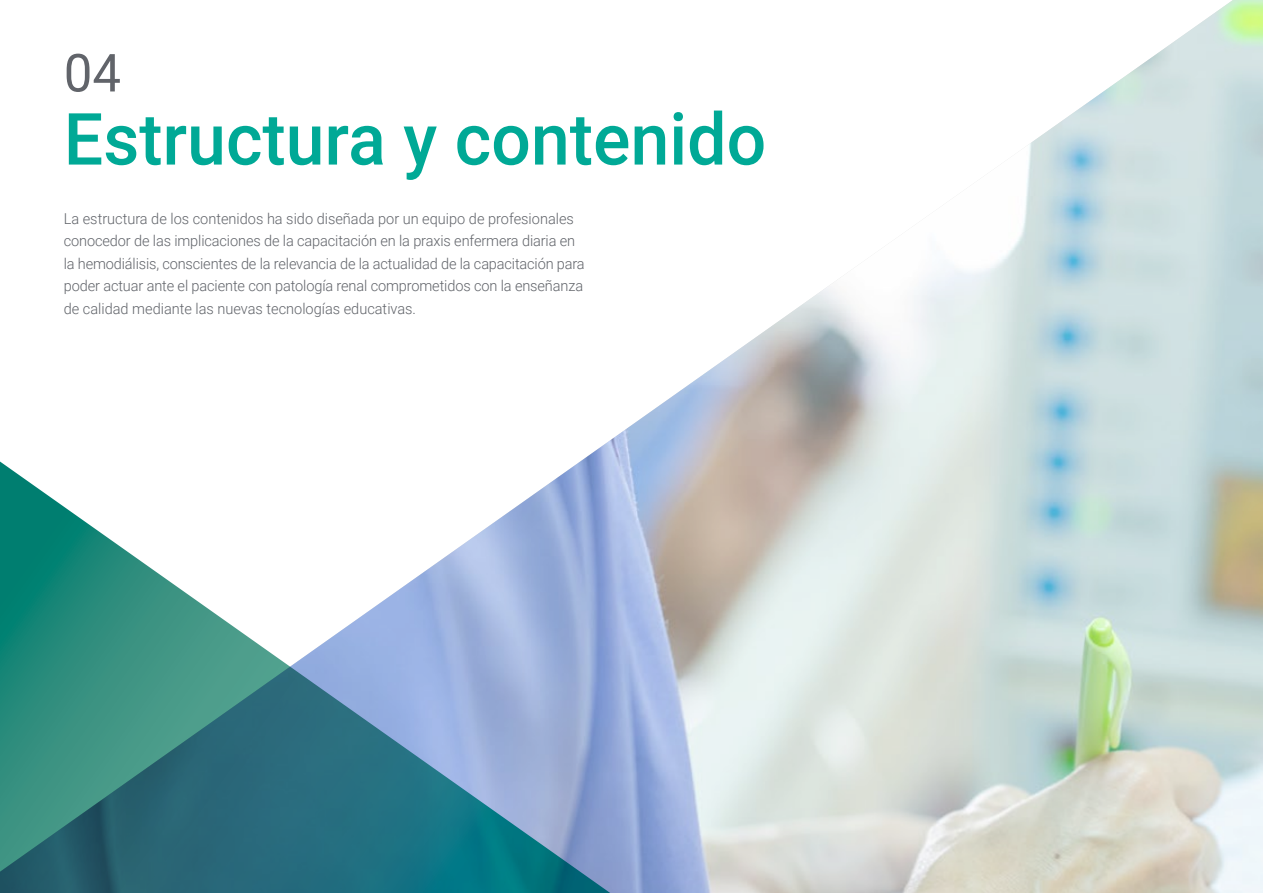
<style>
.page{position:relative;width:1263px;height:893px;background:#fff}
.page>*{position:absolute;margin:0;border:0;box-sizing:border-box;transform-origin:0 0}
.t1{font:500 72px "Roboto";color:#00a996}
.t2{font:52.5px "Roboto";color:#61646a}
.t3{font:300 15px/22.5px "Roboto";letter-spacing:-.01em;color:#61646a}
</style>
<div class="page">
<img style="left:602px;top:0;width:661px;height:893px">
<svg style="left:0;top:446px;width:640px;height:447px"></svg>
<h2 class="t2" style="left:64px;top:36px;width:59px">04</h2>
<h1 class="t1" style="left:64px;top:89px;width:704px">Estructura y contenido</h1>
<p class="t3" style="left:64px;top:207px;width:522px">La estructura de los contenidos ha sido diseñada por un equipo de profesionales conocedor de las implicaciones de la capacitación en la praxis enfermera diaria en la hemodiálisis, conscientes de la relevancia de la actualidad de la capacitación para poder actuar ante el paciente con patología renal comprometidos con la enseñanza de calidad mediante las nuevas tecnologías educativas.</p>
</div>
